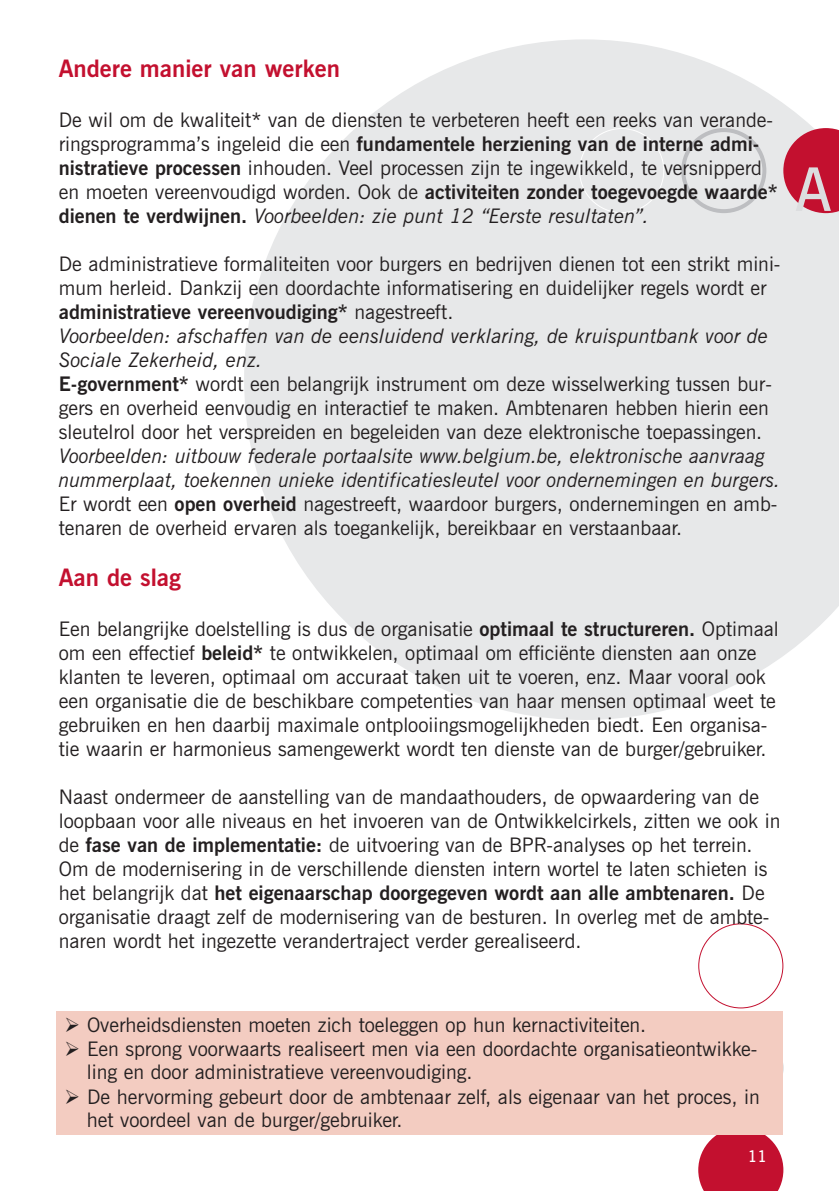
<style>
.page{position:relative;width:840px;height:1191px;background:#fff}
.page>*{position:absolute;margin:0;border:0;box-sizing:border-box;transform-origin:0 0}
.t1{font:600 60px "News Gothic BT";color:#dcdddf}
.t2{font:700 24px "News Gothic BT";color:#c3102f}
.t3{font:20px/24px "News Gothic BT";color:#231f20}
.t4{font:italic 20px/24px "News Gothic BT";color:#231f20}
.t5{font:600 16px "News Gothic BT";color:#fff}
.s1{font-weight:700}
.s2{font-style:italic}
.s3{font-style:normal}
.s4{font-weight:700;font-style:normal}
</style>
<div class="page">
<svg style="left:244px;top:39px;width:594px;height:681px;fill:#e7e8e9"></svg>
<svg style="left:697px;top:1127px;width:86px;height:64px;background:#ca2c47"></svg>
<div style="left:697px;top:923px;width:86px;height:85px;border:2px solid #c3102f;border-radius:50%"></div>
<svg style="left:782px;top:128px;width:56px;height:85px;background:#c93952"></svg>
<svg style="left:680px;top:128px;width:86px;height:85px;background:#e1e2e3"></svg>
<div style="left:578px;top:128px;width:86px;height:85px;border:2px solid #fff;border-radius:50%"></div>
<div style="left:57px;top:1011px;width:725px;height:123px;background:#f3ccc1"></div>
<p class="t2" style="left:59px;top:59px;width:282px">Andere manier van werken</p>
<p class="t3" style="left:59px;top:109px;width:720px">De wil om de kwaliteit* van de diensten te verbeteren heeft een reeks van verande&shy;ringsprogramma’s ingeleid die een <span class="s1">fundamentele herziening van de interne admi&shy;nistratieve processen</span> inhouden. Veel processen zijn te ingewikkeld, te versnipperd en moeten vereenvoudigd worden. Ook de <span class="s1">activiteiten zonder toegevoegde waarde* dienen te verdwijnen.</span> <span class="s2">Voorbeelden: zie punt 12 “Eerste resultaten”.</span></p>
<p class="t3" style="left:59px;top:253px;width:723px">De administratieve formaliteiten voor burgers en bedrijven dienen tot een strikt mini&shy;mum herleid. Dankzij een doordachte informatisering en duidelijker regels wordt er <span class="s1">administratieve vereenvoudiging*</span> nagestreeft.<br><span class="s2">Voorbeelden: afschaffen van de eensluidend verklaring, de kruispuntbank voor de Sociale Zekerheid, enz.<br></span><span class="s1">E-government*</span> wordt een belangrijk instrument om deze wisselwerking tussen bur&shy;gers en overheid eenvoudig en interactief te maken. Ambtenaren hebben hierin een sleutelrol door het verspreiden en begeleiden van deze elektronische toepassingen.</p>
<p class="t4" style="left:59px;top:445px;width:722px">Voorbeelden: uitbouw federale portaalsite www.belgium.be, elektronische aanvraag nummerplaat, toekennen unieke identificatiesleutel voor ondernemingen en burgers.<br><span class="s3">Er wordt een</span> <span class="s4">open overheid</span> <span class="s3">nagestreeft, waardoor burgers, ondernemingen en amb&shy;tenaren de overheid ervaren als toegankelijk, bereikbaar en verstaanbaar.</span></p>
<p class="t2" style="left:59px;top:568px;width:124px">Aan de slag</p>
<p class="t3" style="left:59px;top:618px;width:721px">Een belangrijke doelstelling is dus de organisatie <span class="s1">optimaal te structureren.</span> Optimaal om een effectief <span class="s1">beleid*</span> te ontwikkelen, optimaal om efficiënte diensten aan onze klanten te leveren, optimaal om accuraat taken uit te voeren, enz. Maar vooral ook een organisatie die de beschikbare competenties van haar mensen optimaal weet te gebruiken en hen daarbij maximale ontplooiingsmogelijkheden biedt. Een organisa&shy;tie waarin er harmonieus samengewerkt wordt ten dienste van de burger/gebruiker.</p>
<p class="t3" style="left:59px;top:786px;width:722px">Naast ondermeer de aanstelling van de mandaathouders, de opwaardering van de loopbaan voor alle niveaus en het invoeren van de Ontwikkelcirkels, zitten we ook in de <span class="s1">fase van de implementatie:</span> de uitvoering van de BPR-analyses op het terrein.<br>Om de modernisering in de verschillende diensten intern wortel te laten schieten is het belangrijk dat <span class="s1">het eigenaarschap doorgegeven wordt aan alle ambtenaren.</span> De organisatie draagt zelf de modernisering van de besturen. In overleg met de ambte&shy;naren wordt het ingezette verandertraject verder gerealiseerd.</p>
<h1 class="t1" style="left:794px;top:167px;width:38px">A</h1>
<p class="t3" style="left:87px;top:1014px;width:674px">Overheidsdiensten moeten zich toeleggen op hun kernactiviteiten.<br>Een sprong voorwaarts realiseert men via een doordachte organisatieontwikke&shy;ling en door administratieve vereenvoudiging.<br>De hervorming gebeurt door de ambtenaar zelf, als eigenaar van het proces, in het voordeel van de burger/gebruiker.</p>
<p class="t5" style="left:747px;top:1150px;width:21px">11</p>
</div>
